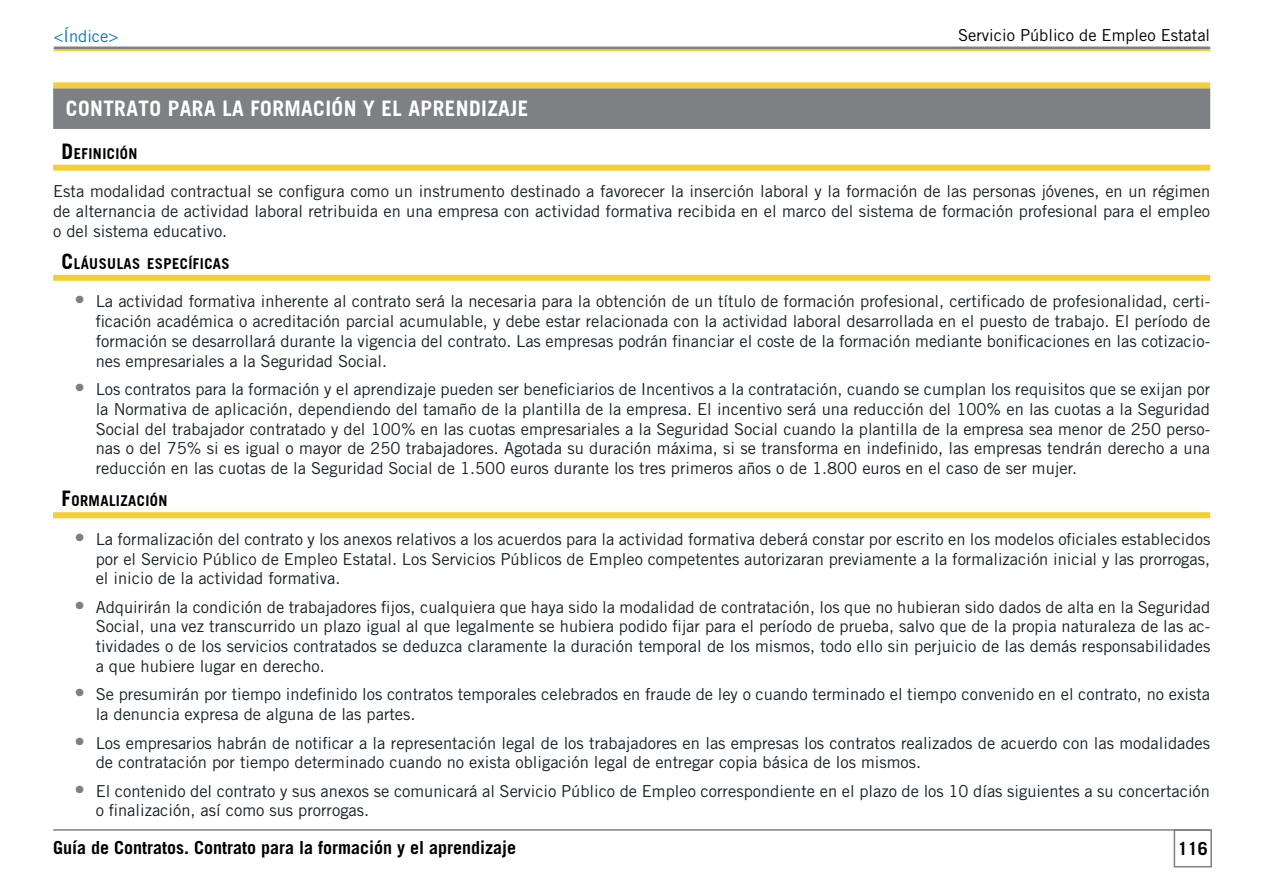
<style>
.page{position:relative;width:1263px;height:893px;background:#fff}
.page>*{position:absolute;margin:0;border:0;box-sizing:border-box;transform-origin:0 0}
.t1{font:21px "Trade Gothic BD Bold";letter-spacing:.02em;color:#fff}
.t2{font:700 18px "Trade Gothic LT Std";color:#000}
.t3{font:16.5px/19.8px "Trade Gothic LT Std";color:#152128;text-align:justify}
.t4{font:16.5px "Trade Gothic LT Std";color:#000}
.t5{font:16.5px "Trade Gothic LT Std";color:#0076c0}
.t6{font:14.7px "Trade Gothic BD Bold";letter-spacing:.03em;color:#000}
.s1{font-size:21px}
.s2{font-size:21px;color:#7e8083}
</style>
<div class="page">
<div style="left:1174px;top:829px;width:38px;height:38px;border:2px solid #7e8083"></div>
<hr style="left:53px;top:829px;width:1157px;height:2px;background:#7e8083">
<hr style="left:54px;top:47px;width:1156px;height:3px;background:#7e8083">
<hr style="left:54px;top:50px;width:1156px;height:1px;background:#f4ce33">
<div style="left:53px;top:82px;width:1157px;height:6px;background:#f4ce33"></div>
<div style="left:53px;top:88px;width:1157px;height:41px;background:#7e8083"></div>
<div style="left:53px;top:165px;width:1157px;height:6px;background:#f4ce33"></div>
<div style="left:53px;top:275px;width:1157px;height:6px;background:#f4ce33"></div>
<div style="left:53px;top:512px;width:1157px;height:6px;background:#f4ce33"></div>
<p class="t5" style="left:54px;top:26px;width:66px">&lt;Índice&gt;</p>
<p class="t4" style="left:958px;top:25px;width:254px">Servicio Público de Empleo Estatal</p>
<p class="t1" style="left:66px;top:96px;width:13px">CONTRATO</p>
<p class="t1" style="left:168px;top:96px;width:25px">PARA</p>
<p class="t1" style="left:222px;top:96px;width:307px">LA FORMACIÓN Y EL APRENDIZAJE</p>
<p class="t6" style="left:62px;top:144px;width:77px"><span class="s1">D</span>EFINICIÓN</p>
<p class="t3" style="left:53px;top:181px;width:1159px">Esta modalidad contractual se configura como un instrumento destinado a favorecer la inserción laboral y la formación de las personas jóvenes, en un régimen de alternancia de actividad laboral retribuida en una empresa con actividad formativa recibida en el marco del sistema de formación profesional para el empleo o del sistema educativo.</p>
<p class="t6" style="left:62px;top:254px;width:170px"><span class="s1">C</span>LÁUSULAS ESPECÍFICAS</p>
<p class="t3" style="left:96px;top:291px;width:1116px;text-indent:-21px"><span class="s2">•</span> La actividad formativa inherente al contrato será la necesaria para la obtención de un título de formación profesional, certificado de profesionalidad, certi&shy;ficación académica o acreditación parcial acumulable, y debe estar relacionada con la actividad laboral desarrollada en el puesto de trabajo. El período de formación se desarrollará durante la vigencia del contrato. Las empresas podrán financiar el coste de la formación mediante bonificaciones en las cotizacio&shy;nes empresariales a la Seguridad Social.</p>
<p class="t3" style="left:96px;top:379px;width:1116px;text-indent:-21px"><span class="s2">•</span> Los contratos para la formación y el aprendizaje pueden ser beneficiarios de Incentivos a la contratación, cuando se cumplan los requisitos que se exijan por la Normativa de aplicación, dependiendo del tamaño de la plantilla de la empresa. El incentivo será una reducción del 100% en las cuotas a la Seguridad Social del trabajador contratado y del 100% en las cuotas empresariales a la Seguridad Social cuando la plantilla de la empresa sea menor de 250 perso&shy;nas o del 75% si es igual o mayor de 250 trabajadores. Agotada su duración máxima, si se transforma en indefinido, las empresas tendrán derecho a una reducción en las cuotas de la Seguridad Social de 1.500 euros durante los tres primeros años o de 1.800 euros en el caso de ser mujer.</p>
<p class="t6" style="left:62px;top:492px;width:107px"><span class="s1">F</span>ORMALIZACIÓN</p>
<p class="t3" style="left:96px;top:529px;width:1116px;text-indent:-21px"><span class="s2">•</span> La formalización del contrato y los anexos relativos a los acuerdos para la actividad formativa deberá constar por escrito en los modelos oficiales establecidos por el Servicio Público de Empleo Estatal. Los Servicios Públicos de Empleo competentes autorizaran previamente a la formalización inicial y las prorrogas, el inicio de la actividad formativa.</p>
<p class="t3" style="left:96px;top:597px;width:1116px;text-indent:-21px"><span class="s2">•</span> Adquirirán la condición de trabajadores fijos, cualquiera que haya sido la modalidad de contratación, los que no hubieran sido dados de alta en la Seguridad Social, una vez transcurrido un plazo igual al que legalmente se hubiera podido fijar para el período de prueba, salvo que de la propia naturaleza de las ac&shy;tividades o de los servicios contratados se deduzca claramente la duración temporal de los mismos, todo ello sin perjuicio de las demás responsabilidades a que hubiere lugar en derecho.</p>
<p class="t3" style="left:96px;top:684px;width:1116px;text-indent:-21px"><span class="s2">•</span> Se presumirán por tiempo indefinido los contratos temporales celebrados en fraude de ley o cuando terminado el tiempo convenido en el contrato, no exista la denuncia expresa de alguna de las partes.</p>
<p class="t3" style="left:96px;top:732px;width:1116px;text-indent:-21px"><span class="s2">•</span> Los empresarios habrán de notificar a la representación legal de los trabajadores en las empresas los contratos realizados de acuerdo con las modalidades de contratación por tiempo determinado cuando no exista obligación legal de entregar copia básica de los mismos.</p>
<p class="t3" style="left:96px;top:781px;width:1116px;text-indent:-21px"><span class="s2">•</span> El contenido del contrato y sus anexos se comunicará al Servicio Público de Empleo correspondiente en el plazo de los 10 días siguientes a su concertación o finalización, así como sus prorrogas.</p>
<p class="t2" style="left:53px;top:837px;width:465px">Guía de Contratos. Contrato para la formación y el aprendizaje</p>
<p class="t2" style="left:1178px;top:837px;width:32px">116</p>
</div>
